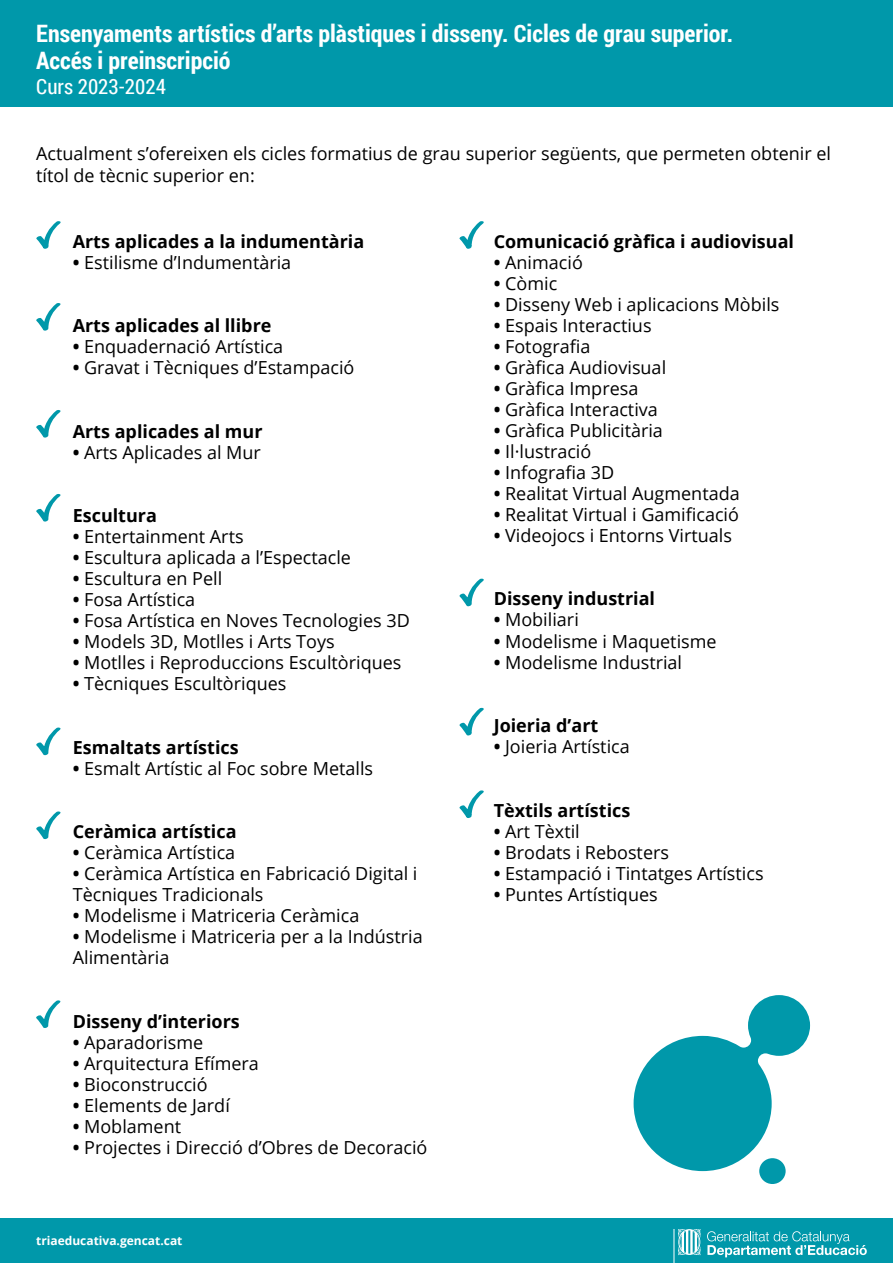
<style>
.page{position:relative;width:893px;height:1263px;background:#fff}
.page>*{position:absolute;margin:0;border:0;box-sizing:border-box;transform-origin:0 0}
.Capçalera{font:700 24px/27px "Roboto Condensed";color:#fff}
.Mes_any{font:21px "Roboto Condensed";color:#fff}
.Text{font:18px/21px "Open Sans";color:#000}
.Text-2{font:700 18px "Open Sans";color:#000}
.t1{font:700 12px "Open Sans";color:#fff}
.s1{font-weight:700}
</style>
<div class="page">
<div style="left:0;top:1218px;width:893px;height:45px;background:#0098aa"></div>
<hr style="left:674px;top:1229px;width:1px;height:34px;background:#fff">
<svg style="left:678px;top:1229px;width:23px;height:26px"></svg>
<svg style="left:707px;top:1231px;width:160px;height:26px"></svg>
<div style="left:0;top:0;width:893px;height:106px;background:#0098aa"></div>
<svg style="left:36px;top:221px;width:25px;height:28px"></svg>
<svg style="left:459px;top:221px;width:25px;height:28px"></svg>
<svg style="left:36px;top:303px;width:25px;height:28px"></svg>
<svg style="left:36px;top:410px;width:25px;height:28px"></svg>
<svg style="left:36px;top:494px;width:25px;height:28px"></svg>
<svg style="left:459px;top:578px;width:25px;height:29px"></svg>
<svg style="left:36px;top:727px;width:25px;height:29px"></svg>
<svg style="left:459px;top:707px;width:25px;height:29px"></svg>
<svg style="left:459px;top:790px;width:25px;height:28px"></svg>
<svg style="left:36px;top:811px;width:25px;height:29px"></svg>
<svg style="left:36px;top:1000px;width:25px;height:28px"></svg>
<div style="left:759px;top:1158px;width:27px;height:26px;background:#0098aa;border-radius:50%"></div>
<svg style="left:634px;top:995px;width:176px;height:176px"></svg>
<h1 class="Capçalera" style="left:36px;top:19px;width:698px">Ensenyaments artístics d’arts plàstiques i disseny. Cicles de grau superior.<br>Accés i preinscripció</h1>
<p class="Mes_any" style="left:36px;top:72px;width:131px">Curs 2023-2024</p>
<p class="Text" style="left:36px;top:143px;width:796px;line-height:21.6px">Actualment s’ofereixen els cicles formatius de grau superior següents, que permeten obtenir el títol de tècnic superior en:</p>
<p class="Text-2" style="left:73px;top:228px;width:293px">Arts aplicades a la indumentària</p>
<p class="Text" style="left:73px;top:251px;width:220px"><span class="s1">•</span> Estilisme d’Indumentària</p>
<p class="Text-2" style="left:73px;top:313px;width:200px">Arts aplicades al llibre</p>
<p class="Text" style="left:73px;top:336px;width:212px"><span class="s1">•</span> Enquadernació Artística</p>
<p class="Text" style="left:73px;top:357px;width:283px"><span class="s1">•</span> Gravat i Tècniques d’Estampació</p>
<p class="Text-2" style="left:73px;top:418px;width:191px">Arts aplicades al mur</p>
<p class="Text" style="left:73px;top:441px;width:190px"><span class="s1">•</span> Arts Aplicades al Mur</p>
<p class="Text-2" style="left:73px;top:503px;width:86px">Escultura</p>
<p class="Text" style="left:73px;top:526px;width:172px"><span class="s1">•</span> Entertainment Arts</p>
<p class="Text" style="left:73px;top:547px;width:280px"><span class="s1">•</span> Escultura aplicada a l’Espectacle</p>
<p class="Text" style="left:73px;top:568px;width:151px"><span class="s1">•</span> Escultura en Pell</p>
<p class="Text" style="left:73px;top:589px;width:124px"><span class="s1">•</span> Fosa Artística</p>
<p class="Text" style="left:73px;top:610px;width:339px"><span class="s1">•</span> Fosa Artística en Noves Tecnologies 3D</p>
<p class="Text" style="left:73px;top:631px;width:264px"><span class="s1">•</span> Models 3D, Motlles i Arts Toys</p>
<p class="Text" style="left:73px;top:652px;width:330px"><span class="s1">•</span> Motlles i Reproduccions Escultòriques</p>
<p class="Text" style="left:73px;top:673px;width:215px"><span class="s1">•</span> Tècniques Escultòriques</p>
<p class="Text-2" style="left:73px;top:735px;width:167px">Esmaltats artístics</p>
<p class="Text" style="left:73px;top:757px;width:302px"><span class="s1">•</span> Esmalt Artístic al Foc sobre Metalls</p>
<p class="Text-2" style="left:73px;top:819px;width:165px">Ceràmica artística</p>
<p class="Text" style="left:73px;top:842px;width:164px"><span class="s1">•</span> Ceràmica Artística</p>
<p class="Text" style="left:73px;top:863px;width:346px"><span class="s1">•</span> Ceràmica Artística en Fabricació Digital i<br>Tècniques Tradicionals</p>
<p class="Text" style="left:73px;top:905px;width:288px"><span class="s1">•</span> Modelisme i Matriceria Ceràmica</p>
<p class="Text" style="left:73px;top:926px;width:352px"><span class="s1">•</span> Modelisme i Matriceria per a la Indústria<br>Alimentària</p>
<p class="Text-2" style="left:73px;top:1009px;width:169px">Disseny d’interiors</p>
<p class="Text" style="left:73px;top:1031px;width:132px"><span class="s1">•</span> Aparadorisme</p>
<p class="Text" style="left:73px;top:1052px;width:188px"><span class="s1">•</span> Arquitectura Efímera</p>
<p class="Text" style="left:73px;top:1073px;width:136px"><span class="s1">•</span> Bioconstrucció</p>
<p class="Text" style="left:73px;top:1094px;width:159px"><span class="s1">•</span> Elements de Jardí</p>
<p class="Text" style="left:73px;top:1115px;width:110px"><span class="s1">•</span> Moblament</p>
<p class="Text" style="left:73px;top:1136px;width:356px"><span class="s1">•</span> Projectes i Direcció d’Obres de Decoració</p>
<p class="t1" style="left:36px;top:1232px;width:148px">triaeducativa.gencat.cat</p>
<p class="Text-2" style="left:494px;top:229px;width:302px">Comunicació gràfica i audiovisual</p>
<p class="Text" style="left:494px;top:251px;width:91px"><span class="s1">•</span> Animació</p>
<p class="Text" style="left:494px;top:272px;width:65px"><span class="s1">•</span> Còmic</p>
<p class="Text" style="left:494px;top:293px;width:287px"><span class="s1">•</span> Disseny Web i aplicacions Mòbils</p>
<p class="Text" style="left:494px;top:314px;width:159px"><span class="s1">•</span> Espais Interactius</p>
<p class="Text" style="left:494px;top:335px;width:98px"><span class="s1">•</span> Fotografia</p>
<p class="Text" style="left:494px;top:356px;width:174px"><span class="s1">•</span> Gràfica Audiovisual</p>
<p class="Text" style="left:494px;top:377px;width:146px"><span class="s1">•</span> Gràfica Impresa</p>
<p class="Text" style="left:494px;top:398px;width:166px"><span class="s1">•</span> Gràfica Interactiva</p>
<p class="Text" style="left:494px;top:419px;width:171px"><span class="s1">•</span> Gràfica Publicitària</p>
<p class="Text" style="left:494px;top:440px;width:99px"><span class="s1">•</span> Il·lustració</p>
<p class="Text" style="left:494px;top:461px;width:122px"><span class="s1">•</span> Infografia 3D</p>
<p class="Text" style="left:494px;top:482px;width:248px"><span class="s1">•</span> Realitat Virtual Augmentada</p>
<p class="Text" style="left:494px;top:503px;width:247px"><span class="s1">•</span> Realitat Virtual i Gamificació</p>
<p class="Text" style="left:494px;top:524px;width:240px"><span class="s1">•</span> Videojocs i Entorns Virtuals</p>
<p class="Text-2" style="left:494px;top:586px;width:163px">Disseny industrial</p>
<p class="Text" style="left:494px;top:609px;width:87px"><span class="s1">•</span> Mobiliari</p>
<p class="Text" style="left:494px;top:630px;width:224px"><span class="s1">•</span> Modelisme i Maquetisme</p>
<p class="Text" style="left:494px;top:651px;width:190px"><span class="s1">•</span> Modelisme Industrial</p>
<p class="Text-2" style="left:494px;top:713px;width:106px">Joieria d’art</p>
<p class="Text" style="left:494px;top:735px;width:138px"><span class="s1">•</span> Joieria Artística</p>
<p class="Text-2" style="left:494px;top:797px;width:138px">Tèxtils artístics</p>
<p class="Text" style="left:494px;top:820px;width:88px"><span class="s1">•</span> Art Tèxtil</p>
<p class="Text" style="left:494px;top:841px;width:177px"><span class="s1">•</span> Brodats i Rebosters</p>
<p class="Text" style="left:494px;top:862px;width:271px"><span class="s1">•</span> Estampació i Tintatges Artístics</p>
<p class="Text" style="left:494px;top:883px;width:166px"><span class="s1">•</span> Puntes Artístiques</p>
</div>
